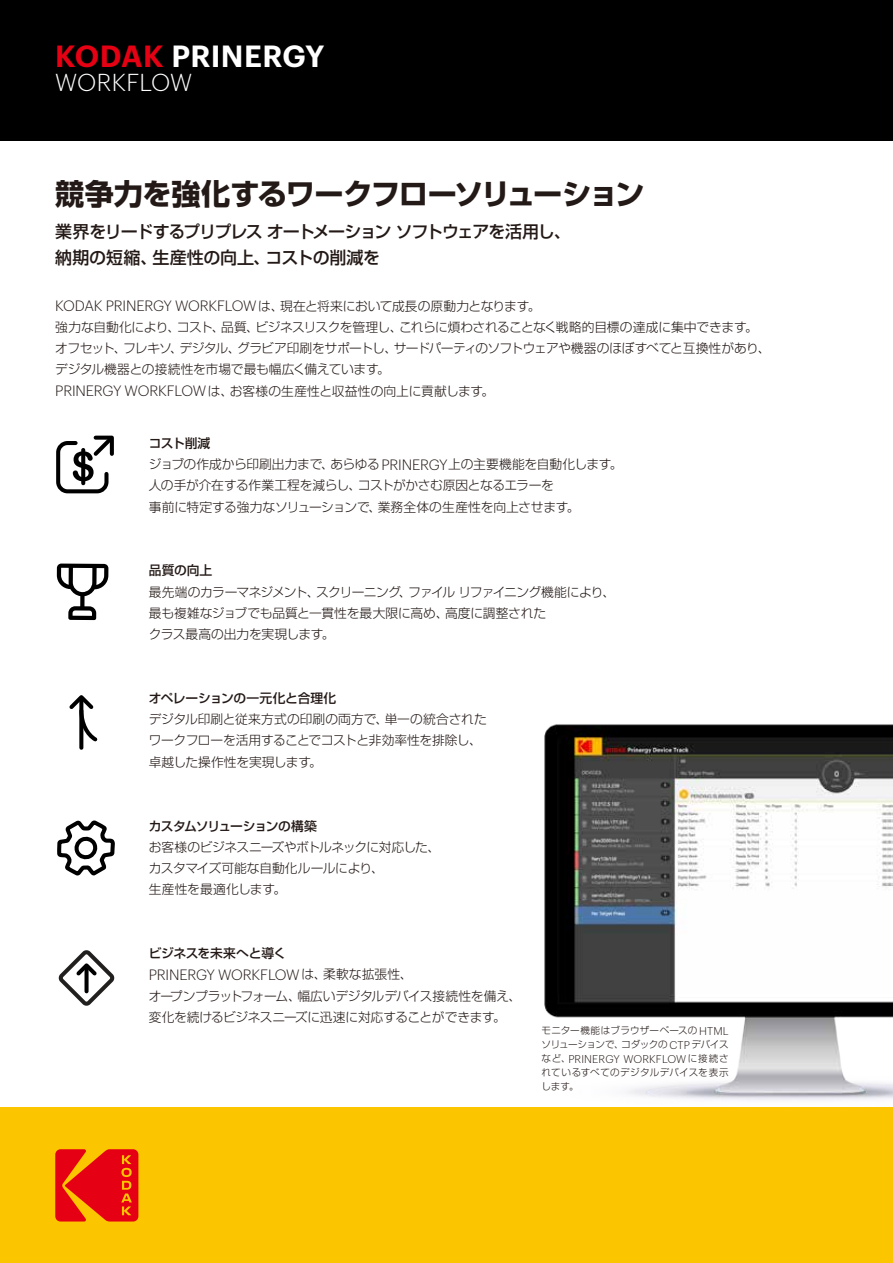
<style>
.page{position:relative;width:893px;height:1263px;background:#fff}
.page>*{position:absolute;margin:0;border:0;box-sizing:border-box;transform-origin:0 0}
.t1{font:600 30px "Graphik";letter-spacing:.01em;color:#fff}
.t2{font:700 29.25px "Shin Go Pro";letter-spacing:-.035em;color:#231916}
.t3{font:300 24px "Graphik";letter-spacing:.005em;color:#fff}
.t4{font:500 16.95px/25.5px "Shin Go Pro";letter-spacing:-.05em;color:#231916}
.t5{font:300 14.7px "Graphik";letter-spacing:-.015em;color:#231916}
.t6{font:300 12.75px/21.3px "Shin Go Pro";letter-spacing:-.02em;color:#231916}
.t7{font:500 12.75px "Shin Go Pro";letter-spacing:-.03em;color:#231916}
.t8{font:500 12.75px "Shin Go Pro";letter-spacing:-.075em;color:#231916}
.t9{font:300 10.95px "Graphik";letter-spacing:.01em;color:#231916}
.t10{font:300 9.6px/13.8px "Shin Go Pro";letter-spacing:.005em;color:#231916}
.s1{color:#e60013}
.s2{font-family:"Graphik";font-size:14.7px}
.s3{font-weight:500}
.s4{font-family:"Shin Go Pro";font-size:12.75px}
.s5{font-family:"Graphik";font-size:10.95px}
.s6{font-family:"Shin Go Pro";font-size:9.6px}
</style>
<div class="page">
<img style="left:462px;top:724px;width:431px;height:384px">
<div style="left:0;top:0;width:893px;height:140px;background:#000001"></div>
<div style="left:0;top:1108px;width:893px;height:155px;background:#fbc500"></div>
<svg style="left:55px;top:1149px;width:83px;height:72px"></svg>
<svg style="left:56px;top:435px;width:58px;height:59px"></svg>
<svg style="left:81px;top:450px;width:4px;height:33px"></svg>
<svg style="left:58px;top:950px;width:57px;height:56px"></svg>
<svg style="left:57px;top:563px;width:51px;height:57px"></svg>
<svg style="left:79px;top:745px;width:4px;height:3px"></svg>
<svg style="left:69px;top:695px;width:29px;height:50px"></svg>
<svg style="left:57px;top:820px;width:58px;height:56px"></svg>
<h1 class="t1" style="left:55px;top:33px;width:271px"><span class="s1">KODAK</span> PRINERGY</h1>
<h3 class="t3" style="left:55px;top:64px;width:139px">WORKFLOW</h3>
<h2 class="t2" style="left:55px;top:171px;width:590px">競争力を強化するワークフローソリューション</h2>
<h3 class="t4" style="left:55px;top:217px;width:517px">業界をリードするプリプレスオートメーションソフトウェアを活用し、納期の短縮、生産性の向上、コストの削減を</h3>
<p class="t6" style="left:55px;top:294px;width:717px"><span class="s2">KODAK PRINERGY WORKFLOW</span>は、現在と将来において成長の原動力となります。<br>強力な自動化により、コスト、品質、ビジネスリスクを管理し、これらに煩わされることなく戦略的目標の達成に集中できます。オフセット、フレキソ、デジタル、グラビア印刷をサポートし、サードパーティのソフトウェアや機器のほぼすべてと互換性があり、デジタル機器との接続性を市場で最も幅広く備えています。<br><span class="s2">PRINERGY WORKFLOW</span>は、お客様の生産性と収益性の向上に貢献します。</p>
<p class="t6" style="left:149px;top:431px;width:475px"><span class="s3">コスト削減<br></span>ジョブの作成から印刷出力まで、あらゆる<span class="s2">PRINERGY</span>上の主要機能を自動化します。人の手が介在する作業工程を減らし、コストがかさむ原因となるエラーを<br>事前に特定する強力なソリューションで、業務全体の生産性を向上させます。</p>
<p class="t7" style="left:149px;top:560px;width:65px">品質の向上</p>
<p class="t6" style="left:149px;top:579px;width:468px">最先端のカラーマネジメント、スクリーニング、ファイルリファイニング機能により、最も複雑なジョブでも品質と一貫性を最大限に高め、高度に調整された<br>クラス最高の出力を実現します。</p>
<p class="t7" style="left:149px;top:688px;width:189px">オペレーションの一元化と合理化</p>
<p class="t6" style="left:149px;top:707px;width:339px">デジタル印刷と従来方式の印刷の両方で、単一の統合されたワークフローを活用することでコストと非効率性を排除し、卓越した操作性を実現します。</p>
<p class="t8" style="left:149px;top:815px;width:169px">カスタムソリューションの構築</p>
<p class="t6" style="left:149px;top:835px;width:293px">お客様のビジネスニーズやボトルネックに対応した、カスタマイズ可能な自動化ルールにより、<br>生産性を最適化します。</p>
<p class="t7" style="left:149px;top:943px;width:139px">ビジネスを未来へと導く</p>
<p class="t5" style="left:149px;top:964px;width:265px">PRINERGY WORKFLOW<span class="s4">は、柔軟な拡張性、</span></p>
<p class="t6" style="left:149px;top:983px;width:374px">オープンプラットフォーム、幅広いデジタルデバイス接続性を備え、変化を続けるビジネスニーズに迅速に対応することができます。</p>
<p class="t10" style="left:542px;top:1023px;width:189px">モニター機能はブラウザーベースの <span class="s5">HTML</span>ソリューションで、コダックの <span class="s5">CTP</span> デバイス</p>
<p class="t9" style="left:542px;top:1051px;width:189px"><span class="s6">など、</span>PRINERGY WORKFLOW<span class="s6">に接続さ</span></p>
<p class="t10" style="left:542px;top:1064px;width:189px">れているすべてのデジタルデバイスを表示します。</p>
</div>
